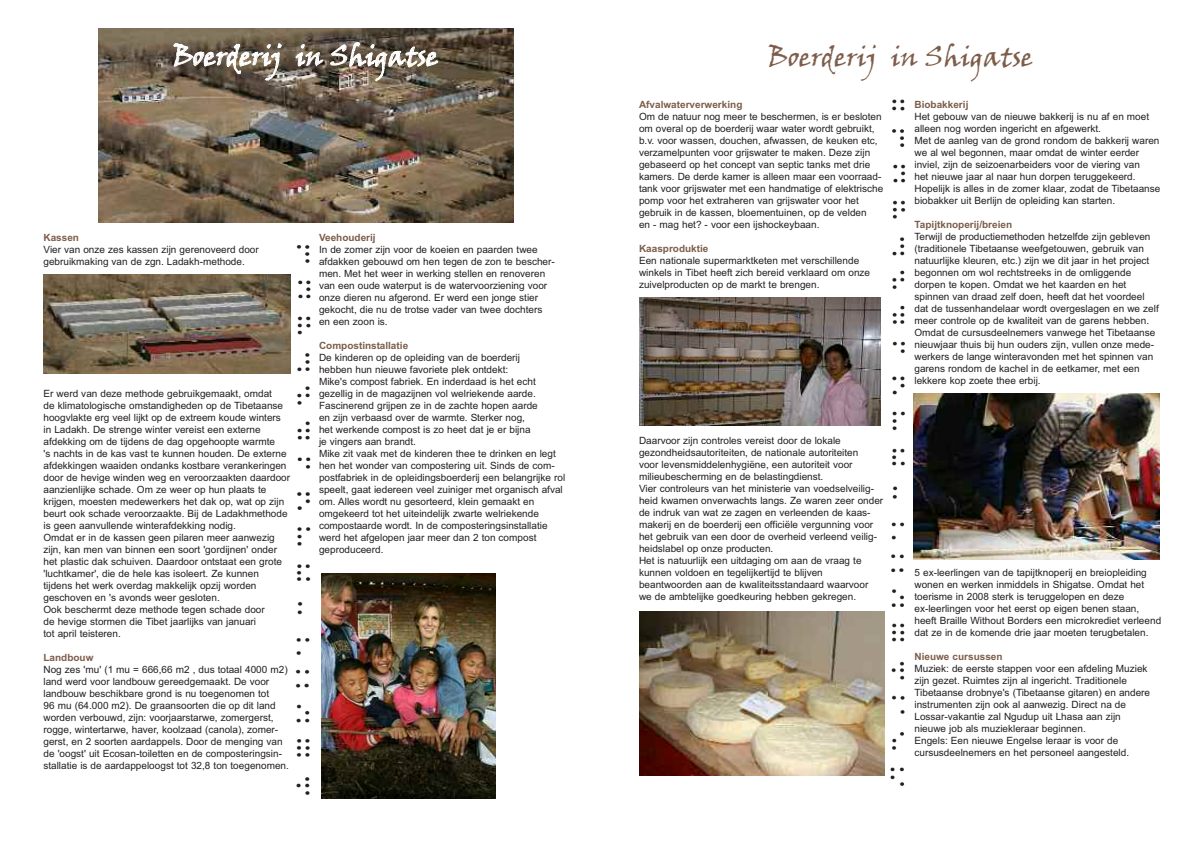
<style>
.page{position:relative;width:1191px;height:842px;background:#fff}
.page>*{position:absolute;margin:0;border:0;box-sizing:border-box;transform-origin:0 0}
.t1{font:27px "Viner Hand ITC";color:#fff}
.t2{font:27px "Viner Hand ITC";color:#7d5d4a}
.t3{font:10px/12px "Arial";color:#231f20}
.t4{font:700 10px "Arial";color:#7d5d4a}
</style>
<div class="page">
<img style="left:98px;top:28px;width:415px;height:195px">
<img style="left:44px;top:274px;width:247px;height:99px">
<img style="left:322px;top:573px;width:173px;height:226px">
<img style="left:639px;top:297px;width:241px;height:128px">
<img style="left:639px;top:611px;width:246px;height:165px">
<img style="left:913px;top:393px;width:246px;height:167px">
<img style="left:295px;top:245px;width:16px;height:550px">
<img style="left:890px;top:99px;width:16px;height:687px">
<h1 class="t1" style="left:172px;top:39px;width:267px">Boerderij in Shigatse</h1>
<h1 class="t2" style="left:767px;top:39px;width:267px">Boerderij in Shigatse</h1>
<p class="t4" style="left:639px;top:98px;width:105px">Afvalwaterverwerking</p>
<p class="t3" style="left:639px;top:110px;width:246px">Om de natuur nog meer te beschermen, is er besloten om overal op de boerderij waar water wordt gebruikt, b.v. voor wassen, douchen, afwassen, de keuken etc, verzamelpunten voor grijswater te maken. Deze zijn gebaseerd op het concept van septic tanks met drie kamers. De derde kamer is alleen maar een voorraad&shy;tank voor grijswater met een handmatige of elektrische pomp voor het extraheren van grijswater voor het gebruik in de kassen, bloementuinen, op de velden<br>en - mag het? - voor een ijshockeybaan.</p>
<p class="t4" style="left:639px;top:242px;width:71px">Kaasproduktie</p>
<p class="t3" style="left:639px;top:254px;width:233px">Een nationale supermarktketen met verschillende winkels in Tibet heeft zich bereid verklaard om onze zuivelproducten op de markt te brengen.</p>
<p class="t4" style="left:914px;top:98px;width:55px">Biobakkerij</p>
<p class="t3" style="left:914px;top:110px;width:247px">Het gebouw van de nieuwe bakkerij is nu af en moet alleen nog worden ingericht en afgewerkt.<br>Met de aanleg van de grond rondom de bakkerij waren we al wel begonnen, maar omdat de winter eerder inviel, zijn de seizoenarbeiders voor de viering van<br>het nieuwe jaar al naar hun dorpen teruggekeerd.<br>Hopelijk is alles in de zomer klaar, zodat de Tibetaanse biobakker uit Berlijn de opleiding kan starten.</p>
<p class="t4" style="left:914px;top:218px;width:99px">Tapijtknoperij/breien</p>
<p class="t3" style="left:914px;top:230px;width:246px">Terwijl de productiemethoden hetzelfde zijn gebleven (traditionele Tibetaanse weefgetouwen, gebruik van natuurlijke kleuren, etc.) zijn we dit jaar in het project begonnen om wol rechtstreeks in de omliggende dorpen te kopen. Omdat we het kaarden en het spinnen van draad zelf doen, heeft dat het voordeel dat de tussenhandelaar wordt overgeslagen en we zelf meer controle op de kwaliteit van de garens hebben.<br>Omdat de cursusdeelnemers vanwege het Tibetaanse nieuwjaar thuis bij hun ouders zijn, vullen onze mede&shy;werkers de lange winteravonden met het spinnen van garens rondom de kachel in de eetkamer, met een lekkere kop zoete thee erbij.</p>
<p class="t4" style="left:44px;top:231px;width:37px">Kassen</p>
<p class="t3" style="left:44px;top:243px;width:217px">Vier van onze zes kassen zijn gerenoveerd door gebruikmaking van de zgn. Ladakh-methode.</p>
<p class="t4" style="left:319px;top:231px;width:58px">Veehouderij</p>
<p class="t3" style="left:319px;top:243px;width:237px">In de zomer zijn voor de koeien en paarden twee afdakken gebouwd om hen tegen de zon te bescher&shy;men. Met het weer in werking stellen en renoveren van een oude waterput is de watervoorziening voor onze dieren nu afgerond. Er werd een jonge stier gekocht, die nu de trotse vader van twee dochters en een zoon is.</p>
<p class="t4" style="left:319px;top:339px;width:91px">Compostinstallatie</p>
<p class="t3" style="left:319px;top:351px;width:248px">De kinderen op de opleiding van de boerderij<br>hebben hun nieuwe favoriete plek ontdekt:<br>Mike's compost fabriek. En inderdaad is het echt gezellig in de magazijnen vol welriekende aarde.<br>Fascinerend grijpen ze in de zachte hopen aarde<br>en zijn verbaasd over de warmte. Sterker nog,<br>het werkende compost is zo heet dat je er bijna<br>je vingers aan brandt.<br>Mike zit vaak met de kinderen thee te drinken en legt hen het wonder van compostering uit. Sinds de com&shy;postfabriek in de opleidingsboerderij een belangrijke rol speelt, gaat iedereen veel zuiniger met organisch afval om. Alles wordt nu gesorteerd, klein gemaakt en omgekeerd tot het uiteindelijk zwarte welriekende compostaarde wordt. In de composteringsinstallatie werd het afgelopen jaar meer dan 2 ton compost geproduceerd.</p>
<p class="t3" style="left:44px;top:387px;width:248px">Er werd van deze methode gebruikgemaakt, omdat<br>de klimatologische omstandigheden op de Tibetaanse hoogvlakte erg veel lijkt op de extreem koude winters in Ladakh. De strenge winter vereist een externe afdekking om de tijdens de dag opgehoopte warmte<br>'s nachts in de kas vast te kunnen houden. De externe afdekkingen waaiden ondanks kostbare verankeringen door de hevige winden weg en veroorzaakten daardoor aanzienlijke schade. Om ze weer op hun plaats te krijgen, moesten medewerkers het dak op, wat op zijn beurt ook schade veroorzaakte. Bij de Ladakhmethode is geen aanvullende winterafdekking nodig.<br>Omdat er in de kassen geen pilaren meer aanwezig zijn, kan men van binnen een soort 'gordijnen' onder het plastic dak schuiven. Daardoor ontstaat een grote 'luchtkamer', die de hele kas isoleert. Ze kunnen tijdens het werk overdag makkelijk opzij worden geschoven en 's avonds weer gesloten.<br>Ook beschermt deze methode tegen schade door<br>de hevige stormen die Tibet jaarlijks van januari<br>tot april teisteren.</p>
<p class="t4" style="left:44px;top:651px;width:51px">Landbouw</p>
<p class="t3" style="left:44px;top:663px;width:247px">Nog zes 'mu' (1 mu = 666,66 m2 , dus totaal 4000 m2) land werd voor landbouw gereedgemaakt. De voor landbouw beschikbare grond is nu toegenomen tot<br>96 mu (64.000 m2). De graansoorten die op dit land worden verbouwd, zijn: voorjaarstarwe, zomergerst, rogge, wintertarwe, haver, koolzaad (canola), zomer&shy;gerst, en 2 soorten aardappels. Door de menging van de 'oogst' uit Ecosan-toiletten en de composteringsin&shy;stallatie is de aardappeloogst tot 32,8 ton toegenomen.</p>
<p class="t3" style="left:639px;top:434px;width:246px">Daarvoor zijn controles vereist door de lokale gezondheidsautoriteiten, de nationale autoriteiten<br>voor levensmiddelenhygiëne, een autoriteit voor milieubescherming en de belastingdienst.<br>Vier controleurs van het ministerie van voedselveilig&shy;heid kwamen onverwachts langs. Ze waren zeer onder de indruk van wat ze zagen en verleenden de kaas&shy;makerij en de boerderij een officiële vergunning voor het gebruik van een door de overheid verleend veilig&shy;heidslabel op onze producten.<br>Het is natuurlijk een uitdaging om aan de vraag te kunnen voldoen en tegelijkertijd te blijven beantwoorden aan de kwaliteitsstandaard waarvoor we de ambtelijke goedkeuring hebben gekregen.</p>
<p class="t3" style="left:914px;top:566px;width:248px">5 ex-leerlingen van de tapijtknoperij en breiopleiding wonen en werken inmiddels in Shigatse. Omdat het toerisme in 2008 sterk is teruggelopen en deze ex-leerlingen voor het eerst op eigen benen staan, heeft Braille Without Borders een microkrediet verleend dat ze in de komende drie jaar moeten terugbetalen.</p>
<p class="t4" style="left:914px;top:650px;width:90px">Nieuwe cursussen</p>
<p class="t3" style="left:914px;top:662px;width:237px">Muziek: de eerste stappen voor een afdeling Muziek zijn gezet. Ruimtes zijn al ingericht. Traditionele Tibetaanse drobnye's (Tibetaanse gitaren) en andere instrumenten zijn ook al aanwezig. Direct na de Lossar-vakantie zal Ngudup uit Lhasa aan zijn nieuwe job als muziekleraar beginnen.<br>Engels: Een nieuwe Engelse leraar is voor de cursusdeelnemers en het personeel aangesteld.</p>
</div>
